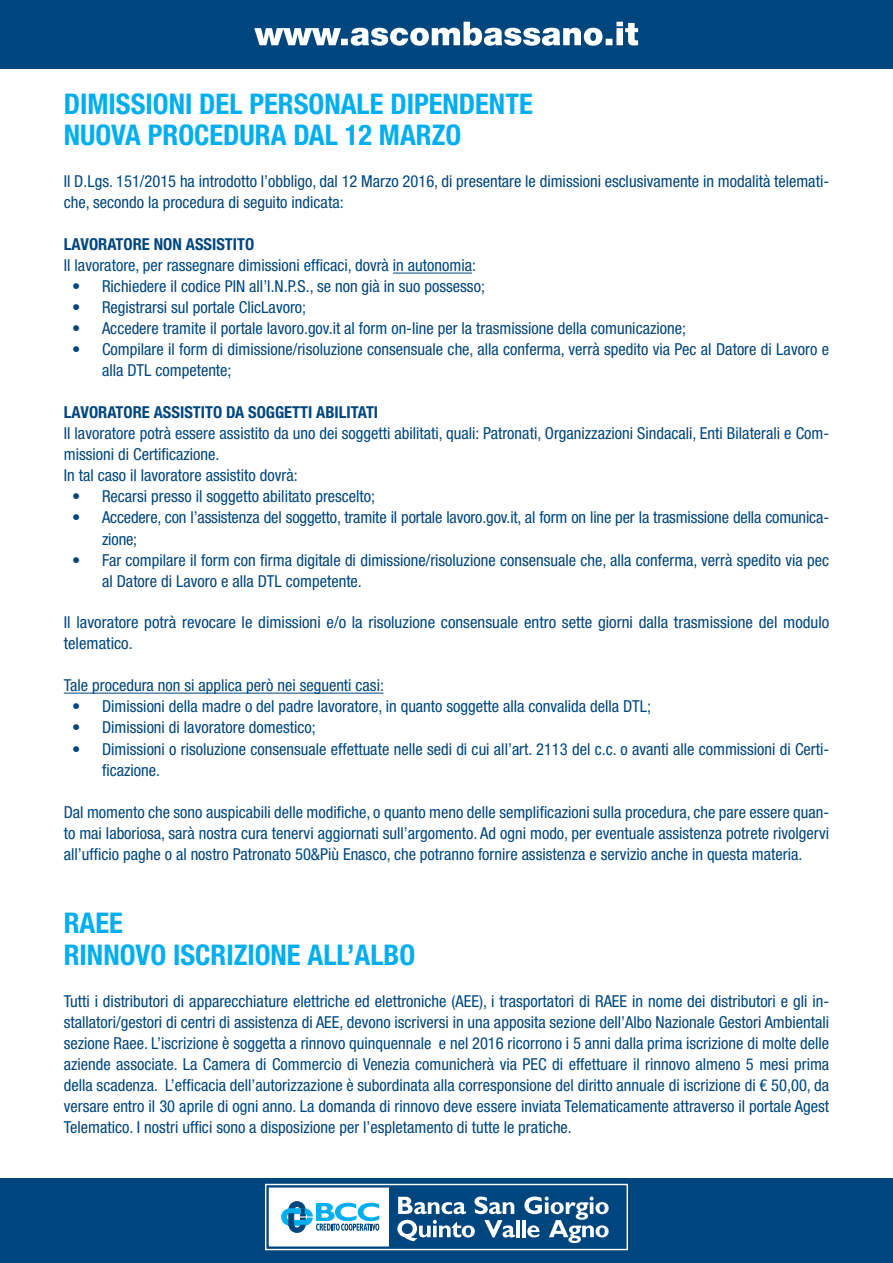
<style>
.page{position:relative;width:893px;height:1263px;background:#fff}
.page>*{position:absolute;margin:0;border:0;box-sizing:border-box;transform-origin:0 0}
.t1{font:700 condensed 28.5px/31.5px "Helvetica Neue LT Std";color:#00aeef}
.t2{font:condensed 16.5px/21px "Helvetica Neue LT Std";color:#00467e}
.t3{font:700 condensed 16.5px "Helvetica Neue LT Std";color:#00467e}
</style>
<div class="page">
<div style="left:0;top:1178px;width:893px;height:85px;background:#00467e"></div>
<div style="left:0;top:0;width:893px;height:68px;background:#00467e"></div>
<svg style="left:254px;top:22px;width:384px;height:24px"></svg>
<svg style="left:265px;top:1183px;width:363px;height:68px"></svg>
<hr style="left:393px;top:273px;width:79px;height:1px;background:#00467e">
<hr style="left:64px;top:693px;width:319px;height:1px;background:#00467e">
<h1 class="t1" style="left:64px;top:88px;width:470px">DIMISSIONI DEL PERSONALE DIPENDENTE<br>NUOVA PROCEDURA DAL 12 MARZO</h1>
<p class="t2" style="left:64px;top:171px;width:767px">Il D.Lgs. 151/2015 ha introdotto l’obbligo, dal 12 Marzo 2016, di presentare le dimissioni esclusivamente in modalità telemati&shy;che, secondo la procedura di seguito indicata:</p>
<p class="t3" style="left:64px;top:235px;width:192px">LAVORATORE NON ASSISTITO</p>
<p class="t2" style="left:64px;top:255px;width:414px">Il lavoratore, per rassegnare dimissioni efficaci, dovrà in autonomia:</p>
<p class="t2" style="left:72px;top:276px;width:414px">• Richiedere il codice PIN all’I.N.P.S., se non già in suo possesso;</p>
<p class="t2" style="left:72px;top:297px;width:235px">• Registrarsi sul portale ClicLavoro;</p>
<p class="t2" style="left:72px;top:318px;width:615px">• Accedere tramite il portale lavoro.gov.it al form on-line per la trasmissione della comunicazione;</p>
<p class="t2" style="left:102px;top:339px;width:728px;text-indent:-30px">• Compilare il form di dimissione/risoluzione consensuale che, alla conferma, verrà spedito via Pec al Datore di Lavoro e alla DTL competente;</p>
<p class="t3" style="left:64px;top:403px;width:316px">LAVORATORE ASSISTITO DA SOGGETTI ABILITATI</p>
<p class="t2" style="left:64px;top:423px;width:767px">Il lavoratore potrà essere assistito da uno dei soggetti abilitati, quali: Patronati, Organizzazioni Sindacali, Enti Bilaterali e Com&shy;missioni di Certificazione.<br>In tal caso il lavoratore assistito dovrà:</p>
<p class="t2" style="left:72px;top:486px;width:304px">• Recarsi presso il soggetto abilitato prescelto;</p>
<p class="t2" style="left:102px;top:507px;width:729px;text-indent:-30px">• Accedere, con l’assistenza del soggetto, tramite il portale lavoro.gov.it, al form on line per la trasmissione della comunica&shy;zione;</p>
<p class="t2" style="left:102px;top:549px;width:728px;text-indent:-30px">• Far compilare il form con firma digitale di dimissione/risoluzione consensuale che, alla conferma, verrà spedito via pec al Datore di Lavoro e alla DTL competente.</p>
<p class="t2" style="left:64px;top:612px;width:767px">Il lavoratore potrà revocare le dimissioni e/o la risoluzione consensuale entro sette giorni dalla trasmissione del modulo telematico.</p>
<p class="t2" style="left:64px;top:675px;width:322px">Tale procedura non si applica però nei seguenti casi:</p>
<p class="t2" style="left:72px;top:696px;width:580px">• Dimissioni della madre o del padre lavoratore, in quanto soggette alla convalida della DTL;</p>
<p class="t2" style="left:72px;top:717px;width:245px">• Dimissioni di lavoratore domestico;</p>
<p class="t2" style="left:102px;top:738px;width:729px;text-indent:-30px">• Dimissioni o risoluzione consensuale effettuate nelle sedi di cui all’art. 2113 del c.c. o avanti alle commissioni di Certi&shy;ficazione.</p>
<p class="t2" style="left:64px;top:801px;width:767px;text-align:justify">Dal momento che sono auspicabili delle modifiche, o quanto meno delle semplificazioni sulla procedura, che pare essere quan&shy;to mai laboriosa, sarà nostra cura tenervi aggiornati sull’argomento. Ad ogni modo, per eventuale assistenza potrete rivolgervi all’ufficio paghe o al nostro Patronato 50&amp;Più Enasco, che potranno fornire assistenza e servizio anche in questa materia.</p>
<h1 class="t1" style="left:64px;top:907px;width:353px">RAEE<br>RINNOVO ISCRIZIONE ALL’ALBO</h1>
<p class="t2" style="left:64px;top:990px;width:767px;text-align:justify">Tutti i distributori di apparecchiature elettriche ed elettroniche (AEE), i trasportatori di RAEE in nome dei distributori e gli in&shy;stallatori/gestori di centri di assistenza di AEE, devono iscriversi in una apposita sezione dell’Albo Nazionale Gestori Ambientali sezione Raee. L’iscrizione è soggetta a rinnovo quinquennale e nel 2016 ricorrono i 5 anni dalla prima iscrizione di molte delle aziende associate. La Camera di Commercio di Venezia comunicherà via PEC di effettuare il rinnovo almeno 5 mesi prima della scadenza. L’efficacia dell’autorizzazione è subordinata alla corresponsione del diritto annuale di iscrizione di € 50,00, da versare entro il 30 aprile di ogni anno. La domanda di rinnovo deve essere inviata Telematicamente attraverso il portale Agest Telematico. I nostri uffici sono a disposizione per l’espletamento di tutte le pratiche.</p>
</div>
